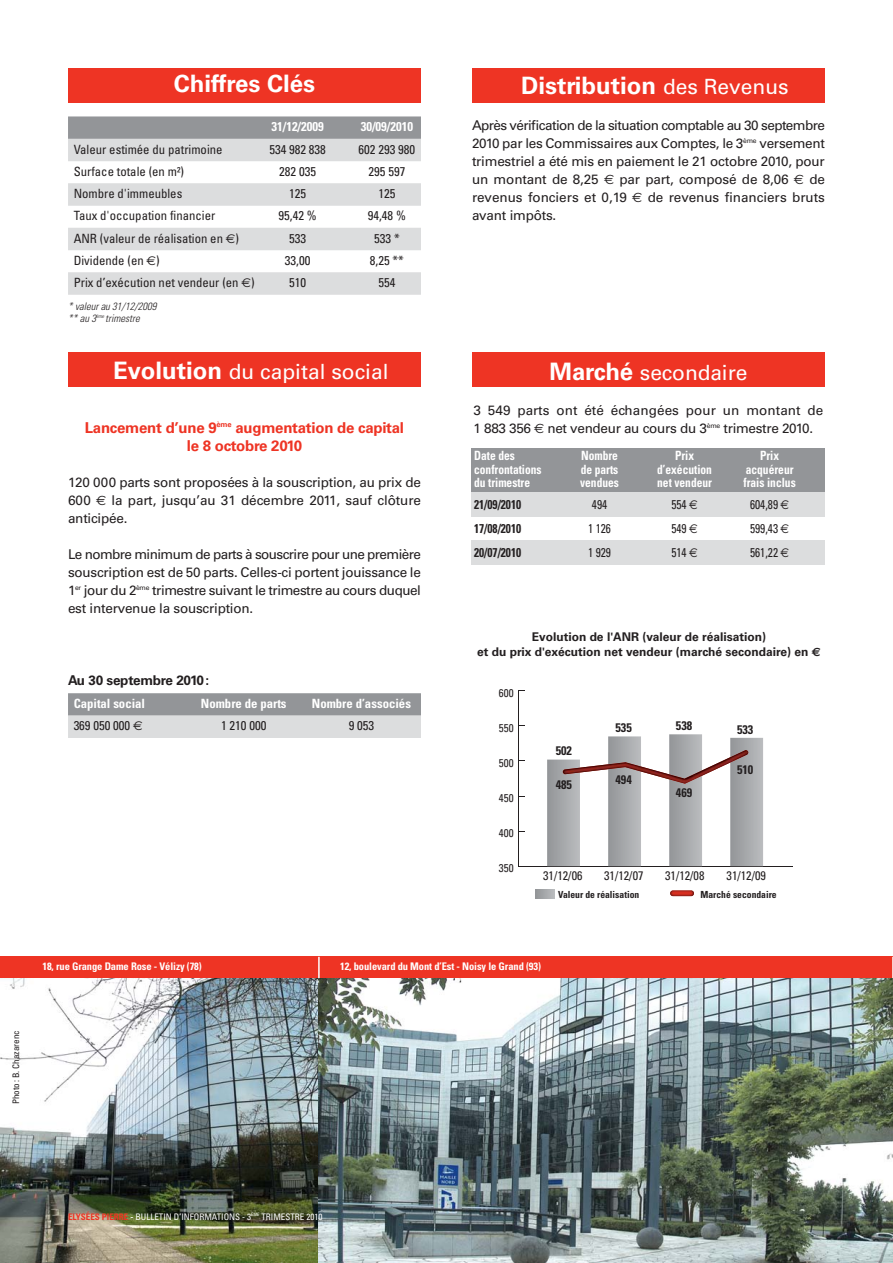
<style>
.page{position:relative;width:893px;height:1263px;background:#fff}
.page>*{position:absolute;margin:0;border:0;box-sizing:border-box;transform-origin:0 0}
.t1{font:700 24px "Univers";color:#fff}
.t2{font:21px "Univers";color:#fff}
.t3{font:700 15px/18px "Univers";letter-spacing:-.015em;color:#ee3424;text-align:center}
.t4{font:13.5px/18px "Univers";letter-spacing:-.015em;color:#231f20;text-align:justify}
.t5{font:700 13.5px "Univers";letter-spacing:-.015em;color:#231f20}
.t6{font:condensed 12.75px "Univers";color:#231f20}
.t7{font:700 condensed 12.75px "Univers";color:#fff;scale:.9 1}
.t8{font:700 condensed 12.75px "Univers";color:#fff}
.t9{font:condensed 12.75px "Univers";color:#231f20;scale:.9 1}
.t10{font:700 condensed 12.75px "Univers";color:#231f20;scale:.9 1}
.t11{font:condensed 12.45px "Univers";color:#231f20}
.t12{font:700 condensed 12.45px "Univers";color:#231f20}
.t13{font:700 12px/15px "Univers";color:#231f20;text-align:center}
.t14{font:condensed 11.25px "Univers";color:#231f20}
.t15{font:700 condensed 10.5px "Univers";letter-spacing:-.01em;color:#fff}
.t16{font:italic 300 condensed 10.5px/12.6px "Univers";color:#231f20}
.t17{font:700 condensed 9.75px "Univers";color:#231f20}
.t18{font:condensed 9px "Univers";color:#fff}
.t19{font:condensed 9px "Univers";color:#231f20}
.s1{font-weight:400;font-size:21px}
.s2{font-family:"Euro Sans";font-stretch:normal}
.s3{font-weight:700;font-size:24px}
.s4{font-family:"Euro Sans"}
.s5{font-weight:700;color:#ee3424}
.s6{font-weight:700}
</style>
<div class="page">
<img style="left:0;top:978px;width:319px;height:285px">
<img style="left:319px;top:978px;width:573px;height:285px">
<div style="left:0;top:957px;width:893px;height:21px;background:#ee3424"></div>
<hr style="left:318px;top:957px;width:2px;height:21px;background:#fff">
<svg style="left:892px;top:957px;width:1px;height:21px"></svg>
<div style="left:68px;top:353px;width:353px;height:34px;background:#ee3424"></div>
<div style="left:472px;top:68px;width:353px;height:34px;background:#ee3424"></div>
<div style="left:68px;top:68px;width:353px;height:34px;background:#ee3424"></div>
<div style="left:472px;top:353px;width:353px;height:34px;background:#ee3424"></div>
<div style="left:472px;top:448px;width:353px;height:45px;background:#939598"></div>
<div style="left:472px;top:493px;width:353px;height:24px;background:#dcddde"></div>
<div style="left:472px;top:541px;width:353px;height:24px;background:#dcddde"></div>
<svg style="left:535px;top:889px;width:19px;height:9px"></svg>
<img style="left:670px;top:890px;width:24px;height:6px;border-radius:3px">
<hr style="left:518px;top:866px;width:275px;height:1px;background:#231f20">
<hr style="left:518px;top:690px;width:1px;height:176px;background:#231f20">
<svg style="left:547px;top:734px;width:216px;height:132px"></svg>
<img style="left:563px;top:750px;width:185px;height:34px">
<div style="left:68px;top:116px;width:353px;height:23px;background:#939598"></div>
<div style="left:68px;top:139px;width:353px;height:22px;background:#dcddde"></div>
<div style="left:68px;top:183px;width:353px;height:23px;background:#dcddde"></div>
<div style="left:68px;top:228px;width:353px;height:22px;background:#dcddde"></div>
<div style="left:68px;top:272px;width:353px;height:23px;background:#dcddde"></div>
<div style="left:68px;top:693px;width:353px;height:23px;background:#939598"></div>
<div style="left:68px;top:715px;width:353px;height:23px;background:#dcddde"></div>
<h1 class="t1" style="left:174px;top:74px;width:143px">Chiffres Clés</h1>
<h1 class="t1" style="left:521px;top:76px;width:269px">Distribution <span class="s1">des Revenus</span></h1>
<p class="t8" style="left:271px;top:122px;width:54px">31/12/2009</p>
<p class="t8" style="left:361px;top:122px;width:54px">30/09/2010</p>
<p class="t6" style="left:74px;top:144px;width:150px">Valeur estimée du patrimoine</p>
<p class="t6" style="left:269px;top:144px;width:58px">534 982 838</p>
<p class="t6" style="left:359px;top:144px;width:58px">602 293 980</p>
<p class="t6" style="left:74px;top:167px;width:112px">Surface totale (en m²)</p>
<p class="t6" style="left:279px;top:167px;width:38px">282 035</p>
<p class="t6" style="left:369px;top:167px;width:38px">295 597</p>
<p class="t6" style="left:74px;top:189px;width:110px">Nombre d'immeubles</p>
<p class="t6" style="left:289px;top:189px;width:18px">125</p>
<p class="t6" style="left:378px;top:189px;width:18px">125</p>
<p class="t6" style="left:74px;top:211px;width:143px">Taux d'occupation financier</p>
<p class="t6" style="left:279px;top:211px;width:40px">95,42 %</p>
<p class="t6" style="left:368px;top:211px;width:40px">94,48 %</p>
<p class="t6" style="left:74px;top:233px;width:167px">ANR (valeur de réalisation en <span class="s2">€</span>)</p>
<p class="t6" style="left:289px;top:233px;width:18px">533</p>
<p class="t6" style="left:374px;top:233px;width:27px">533 *</p>
<p class="t6" style="left:74px;top:256px;width:88px">Dividende (en <span class="s2">€</span>)</p>
<p class="t6" style="left:285px;top:256px;width:27px">33,00</p>
<p class="t6" style="left:370px;top:256px;width:35px">8,25 **</p>
<p class="t6" style="left:74px;top:278px;width:182px">Prix d’exécution net vendeur (en <span class="s2">€</span>)</p>
<p class="t6" style="left:289px;top:278px;width:18px">510</p>
<p class="t6" style="left:378px;top:278px;width:18px">554</p>
<p class="t16" style="left:68px;top:301px;width:92px">* valeurau 31/12/2009 ** au 3<sup>ème</sup> trimestre</p>
<h2 class="t2" style="left:113px;top:363px;width:277px"><span class="s3">Evolution</span> du capital social</h2>
<p class="t3" style="left:85px;top:420px;width:321px">Lancement d’une 9<sup>ème</sup> augmentation de capital le 8 octobre 2010</p>
<p class="t4" style="left:68px;top:474px;width:354px">120 000 parts sont proposées à la souscription, au prix de 600 <span class="s4">€</span> la part, jusqu’au 31 décembre 2011, sauf clôture anticipée.</p>
<p class="t4" style="left:68px;top:546px;width:354px">Le nombre minimum de parts à souscrire pour une première souscription est de 50 parts. Celles-ci portent jouissance le 1<sup>er</sup> jour du 2<sup>ème</sup> trimestre suivant le trimestre au cours duquel est intervenue la souscription.</p>
<p class="t5" style="left:68px;top:675px;width:143px">Au 30 septembre 2010:</p>
<p class="t8" style="left:74px;top:699px;width:73px">Capital social</p>
<p class="t8" style="left:201px;top:699px;width:87px">Nombre de parts</p>
<p class="t8" style="left:312px;top:699px;width:101px">Nombre d’associés</p>
<p class="t6" style="left:74px;top:721px;width:70px">369 050 000 <span class="s2">€</span></p>
<p class="t6" style="left:221px;top:721px;width:47px">1 210 000</p>
<p class="t6" style="left:349px;top:721px;width:27px">9 053</p>
<p class="t4" style="left:472px;top:118px;width:354px">Après vérification de la situation comptable au 30 septembre 2010 par les Commissaires aux Comptes, le 3<sup>ème</sup> versement trimestriel a été mis en paiement le 21 octobre 2010, pour un montant de 8,25 <span class="s4">€</span> par part, composé de 8,06 <span class="s4">€</span> de revenus fonciers et 0,19 <span class="s4">€</span> de revenus financiers bruts avant impôts.</p>
<h2 class="t2" style="left:549px;top:364px;width:199px"><span class="s3">Marché</span> secondaire</h2>
<p class="t4" style="left:473px;top:402px;width:351px">3 549 parts ont été échangées pour un montant de<br>1 883 356 <span class="s4">€</span> net vendeur au cours du 3<sup>ème</sup> trimestre 2010.</p>
<p class="t7" style="left:474px;top:451px;width:47px">Date des</p>
<p class="t7" style="left:581px;top:451px;width:43px">Nombre</p>
<p class="t7" style="left:675px;top:451px;width:23px">Prix</p>
<p class="t7" style="left:760px;top:451px;width:23px">Prix</p>
<p class="t7" style="left:474px;top:465px;width:77px">confrontations</p>
<p class="t7" style="left:581px;top:465px;width:43px">de parts</p>
<p class="t7" style="left:657px;top:465px;width:62px">d’exécution</p>
<p class="t7" style="left:746px;top:465px;width:55px">acquéreur</p>
<p class="t7" style="left:474px;top:478px;width:64px">du trimestre</p>
<p class="t7" style="left:580px;top:478px;width:45px">vendues</p>
<p class="t7" style="left:657px;top:478px;width:62px">net vendeur</p>
<p class="t7" style="left:743px;top:478px;width:60px">frais inclus</p>
<p class="t10" style="left:474px;top:500px;width:54px">21/09/2010</p>
<p class="t9" style="left:592px;top:500px;width:18px">494</p>
<p class="t9" style="left:671px;top:500px;width:31px">554 <span class="s2">€</span></p>
<p class="t9" style="left:750px;top:500px;width:45px">604,89 <span class="s2">€</span></p>
<p class="t10" style="left:474px;top:524px;width:54px">17/08/2010</p>
<p class="t9" style="left:588px;top:524px;width:27px">1 126</p>
<p class="t9" style="left:671px;top:524px;width:31px">549 <span class="s2">€</span></p>
<p class="t9" style="left:750px;top:524px;width:45px">599,43 <span class="s2">€</span></p>
<p class="t10" style="left:474px;top:548px;width:54px">20/07/2010</p>
<p class="t9" style="left:588px;top:548px;width:27px">1 929</p>
<p class="t9" style="left:671px;top:548px;width:31px">514 <span class="s2">€</span></p>
<p class="t9" style="left:750px;top:548px;width:45px">561,22 <span class="s2">€</span></p>
<p class="t13" style="left:477px;top:630px;width:345px">Evolution de l'ANR (valeur de réalisation)<br>et du prix d'exécution net vendeur (marché secondaire) en <span class="s4">€</span></p>
<p class="t14" style="left:499px;top:689px;width:16px">600</p>
<p class="t14" style="left:499px;top:724px;width:16px">550</p>
<p class="t14" style="left:499px;top:759px;width:16px">500</p>
<p class="t14" style="left:499px;top:794px;width:16px">450</p>
<p class="t14" style="left:499px;top:829px;width:16px">400</p>
<p class="t14" style="left:499px;top:864px;width:16px">350</p>
<p class="t12" style="left:556px;top:746px;width:18px">502</p>
<p class="t12" style="left:556px;top:780px;width:18px">485</p>
<p class="t12" style="left:615px;top:723px;width:18px">535</p>
<p class="t12" style="left:676px;top:721px;width:18px">538</p>
<p class="t12" style="left:737px;top:724px;width:18px">533</p>
<p class="t12" style="left:615px;top:775px;width:18px">494</p>
<p class="t12" style="left:676px;top:787px;width:18px">469</p>
<p class="t12" style="left:737px;top:765px;width:18px">510</p>
<p class="t11" style="left:543px;top:871px;width:41px">31/12/06</p>
<p class="t11" style="left:604px;top:871px;width:41px">31/12/07</p>
<p class="t11" style="left:665px;top:871px;width:41px">31/12/08</p>
<p class="t11" style="left:727px;top:871px;width:41px">31/12/09</p>
<p class="t17" style="left:558px;top:891px;width:83px">Valeur de réalisation</p>
<p class="t17" style="left:700px;top:891px;width:78px">Marché secondaire</p>
<p class="t19" style="left:13px;top:1104px;width:75px;rotate:-90deg">Photo : B. Chazarenc</p>
<p class="t15" style="left:43px;top:962px;width:161px">18, rue Grange Dame Rose - Vélizy (78)</p>
<p class="t15" style="left:340px;top:962px;width:202px">12, boulevard du Mont d’Est - Noisy le Grand (93)</p>
<p class="t18" style="left:68px;top:1213px;width:256px"><span class="s5">ELYSÉES PIERRE</span> <span class="s6">-</span> BULLETIN D’INFORMATIONS - 3<sup>ÈME</sup> TRIMESTRE 2010</p>
</div>
